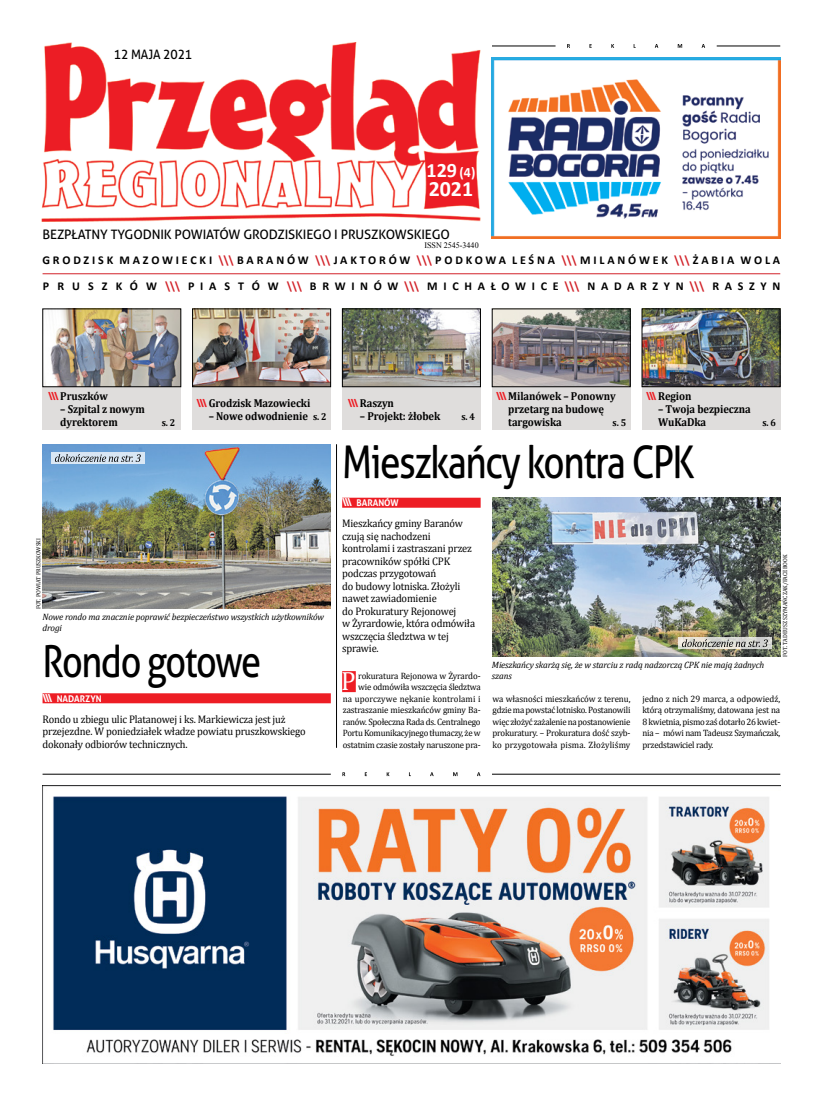
<style>
.page{position:relative;width:820px;height:1106px;background:#fff}
.page>*{position:absolute;margin:0;border:0;box-sizing:border-box;transform-origin:0 0}
.t1{font:45px "Aller";letter-spacing:-.04em;color:#000;scale:.82 1}
.t2{font:44px "Aller";letter-spacing:-.04em;color:#000;scale:.82 1}
.t3{font:26.5px "Cambria";color:#fff;scale:.96 1}
.t4{font:700 21.9px "Calibri";color:#fff}
.t5{font:700 20.5px "Calibri";color:#fff}
.t6{font:13px "Aller";letter-spacing:-.01em;color:#000}
.t7{font:13px "Aller";letter-spacing:-.01em;color:#000;scale:.94 1}
.t8{font:700 12px "Calibri";letter-spacing:.235em;color:#000}
.t9{font:700 12px "Calibri";letter-spacing:.475em;color:#000}
.t10{font:700 11.5px/13px "Cambria";letter-spacing:-.01em;color:#000;scale:.92 1}
.t11{font:11px/12.5px "Cambria";letter-spacing:-.015em;color:#000;scale:.95 1}
.t12{font:700 10px "Cambria";color:#000;scale:.92 1}
.t13{font:9.2px/11.5px "Cambria";letter-spacing:-.025em;color:#000;text-align:justify;scale:.96 1}
.t14{font:italic 9.2px/11px "Cambria";letter-spacing:-.015em;color:#000}
.t15{font:700 9.2px "Aller";color:#fff;scale:.96 1}
.t16{font:8.4px "Times New Roman";color:#000;scale:.96 1}
.t17{font:6px "Cambria";color:#000;scale:.96 1}
.s1{font-size:14.2px}
.s2{color:#d2232a}
.s3{font-family:"Aller";font-size:11.1px;color:#ed1d24}
.s4{font-size:10px}
.s5{font-size:11px}
</style>
<div class="page">
<img style="left:41px;top:43px;width:439px;height:179px">
<div style="left:492px;top:308px;width:138px;height:121px;background:#dfdddc"></div>
<div style="left:641px;top:308px;width:139px;height:121px;background:#dfdddc"></div>
<div style="left:192px;top:308px;width:139px;height:121px;background:#dfdddc"></div>
<img style="left:494px;top:311px;width:134px;height:74px">
<div style="left:492px;top:309px;width:138px;height:78px;border:1px solid #000"></div>
<img style="left:643px;top:311px;width:135px;height:74px">
<div style="left:641px;top:309px;width:139px;height:78px;border:1px solid #000"></div>
<img style="left:194px;top:311px;width:135px;height:74px">
<div style="left:192px;top:309px;width:139px;height:78px;border:1px solid #000"></div>
<div style="left:342px;top:308px;width:138px;height:121px;background:#dfdddc"></div>
<div style="left:43px;top:308px;width:138px;height:121px;background:#dfdddc"></div>
<img style="left:344px;top:311px;width:134px;height:74px">
<div style="left:342px;top:309px;width:138px;height:78px;border:1px solid #000"></div>
<img style="left:45px;top:311px;width:134px;height:74px">
<div style="left:43px;top:309px;width:138px;height:78px;border:1px solid #000"></div>
<hr style="left:43px;top:273px;width:737px;height:1px;background:#d2232a">
<img style="left:43px;top:785px;width:736px;height:271px">
<img style="left:492px;top:57px;width:288px;height:182px">
<div style="left:43px;top:693px;width:288px;height:10px;background:#ed1d24"></div>
<img style="left:43px;top:444px;width:288px;height:164px">
<div style="left:342px;top:497px;width:138px;height:10px;background:#ed1d24"></div>
<div style="left:342px;top:671px;width:13px;height:21px;background:#ed1d24"></div>
<svg style="left:342px;top:772px;width:138px;height:4px"></svg>
<hr style="left:43px;top:774px;width:288px;height:1px;background:#000">
<hr style="left:492px;top:774px;width:288px;height:1px;background:#000">
<img style="left:492px;top:497px;width:288px;height:159px">
<svg style="left:567px;top:44px;width:137px;height:4px"></svg>
<hr style="left:492px;top:46px;width:63px;height:1px;background:#000">
<hr style="left:716px;top:46px;width:64px;height:1px;background:#000">
<hr style="left:336px;top:444px;width:1px;height:303px;background:#000">
<div style="left:51px;top:452px;width:94px;height:11px;background:#d9e6f4"></div>
<svg style="left:55px;top:454px;width:86px;height:8px"></svg>
<svg style="left:677px;top:637px;width:94px;height:12px"></svg>
<svg style="left:681px;top:639px;width:86px;height:8px"></svg>
<h3 class="t7" style="left:114px;top:47px;width:85px">12 MAJA 2021</h3>
<h3 class="t5" style="left:426px;top:157px;width:50px">129 <span class="s1">(4)</span></h3>
<h3 class="t4" style="left:428px;top:175px;width:46px">2021</h3>
<h3 class="t6" style="left:43px;top:226px;width:409px">BEZPŁATNY TYGODNIK POWIATÓW GRODZISKIEGO I PRUSZKOWSKIEGO</h3>
<p class="t16" style="left:424px;top:239px;width:58px">ISSN 2545-3440</p>
<h3 class="t8" style="left:42px;top:253px;width:739px">GRODZISK MAZOWIECKI <span class="s2">\\\</span>BARANÓW <span class="s2">\\\</span>JAKTORÓW <span class="s2">\\\</span>PODKOWA LEŚNA <span class="s2">\\\</span>MILANÓWEK <span class="s2">\\\</span>ŻABIA WOLA</h3>
<h3 class="t9" style="left:43px;top:278px;width:738px">P R U S Z K Ó W <span class="s2">\\\</span> PIA S T Ó W <span class="s2">\\\</span> BRWINÓW<span class="s2">\\\</span> MICHAŁOWICE<span class="s2">\\\</span> NADARZYN<span class="s2">\\\</span> RASZYN</h3>
<p class="t10" style="left:48px;top:389px;width:66px"><span class="s3">\\\</span> Pruszków</p>
<p class="t10" style="left:60px;top:402px;width:93px">– Szpital z nowym dyrektorem</p>
<p class="t12" style="left:162px;top:416px;width:16px">s. 2</p>
<p class="t10" style="left:196px;top:396px;width:125px"><span class="s3">\\\</span> Grodzisk Mazowiecki</p>
<p class="t10" style="left:208px;top:409px;width:130px">– Nowe odwodnienie <span class="s4">s. 2</span></p>
<p class="t17" style="left:35px;top:609px;width:76px;rotate:-90deg">FOT. POWIAT PRUSZKOWSKI</p>
<p class="t14" style="left:43px;top:611px;width:283px">Nowe rondo ma znacznie poprawić bezpieczeństwo wszystkich użytkowników drogi</p>
<h2 class="t2" style="left:43px;top:634px;width:268px">Rondo gotowe</h2>
<p class="t15" style="left:43px;top:693px;width:63px"><span class="s5">\\\</span> NADARZYN</p>
<p class="t11" style="left:43px;top:712px;width:278px">Rondo u zbiegu ulic Platanowej i ks. Markiewicza jest już przejezdne. W poniedziałek władze powiatu pruszkowskiego dokonały odbiorów technicznych.</p>
<p class="t10" style="left:348px;top:396px;width:52px"><span class="s3">\\\</span> Raszyn</p>
<p class="t10" style="left:360px;top:409px;width:89px">– Projekt: żłobek</p>
<p class="t12" style="left:461px;top:410px;width:16px">s. 4</p>
<p class="t10" style="left:508px;top:389px;width:118px;text-indent:-12px"><span class="s3">\\\</span> Milanówek – Ponowny przetarg na budowę targowiska</p>
<p class="t12" style="left:612px;top:416px;width:16px">s. 5</p>
<p class="t10" style="left:645px;top:389px;width:51px"><span class="s3">\\\</span> Region</p>
<p class="t10" style="left:658px;top:402px;width:102px">– Twoja bezpieczna<br>WuKaDka</p>
<h1 class="t1" style="left:342px;top:435px;width:431px">Mieszkańcy kontra CPK</h1>
<p class="t12" style="left:762px;top:416px;width:16px">s. 6</p>
<p class="t15" style="left:342px;top:497px;width:60px"><span class="s5">\\\</span> BARANÓW</p>
<p class="t11" style="left:342px;top:517px;width:141px">Mieszkańcy gminy Baranów czują się nachodzeni kontrolami i zastraszani przez pracowników spółki CPK podczas przygotowań<br>do budowy lotniska. Złożyli nawet zawiadomienie<br>do Prokuratury Rejonowej<br>w Żyrardowie, która odmówiła wszczęcia śledztwa w tej sprawie.</p>
<h3 class="t3" style="left:341px;top:665px;width:17px">P</h3>
<p class="t13" style="left:342px;top:670px;width:145px;text-align:right">rokuratura Rejonowa w Żyrardo-<br>wie odmówiła wszczęcia śledztwa<br>na uporczywe nękanie kontrolami i zastraszanie mieszkańców gminy Ba&shy;ranów. Społeczna Rada ds. Centralnego Portu Komunikacyjnego tłumaczy, że w ostatnim czasie zostały naruszone pra-</p>
<p class="t14" style="left:492px;top:658px;width:273px">Mieszkańcy skarżą się, że w starciu z radą nadzorczą CPK nie mają żadnych szans</p>
<p class="t17" style="left:781px;top:656px;width:108px;rotate:-90deg">FOT. TADEUSZ SZYMAŃCZAK/FACEBOOK</p>
<p class="t13" style="left:492px;top:693px;width:145px">wa własności mieszkańców z terenu, gdzie ma powstać lotnisko. Postanowili więc złożyć zażalenie na postanowienie prokuratury. – Prokuratura dość szyb&shy;ko przygotowała pisma. Złożyliśmy</p>
<p class="t13" style="left:642px;top:693px;width:145px">jedno z nich 29 marca, a odpowiedź, którą otrzymaliśmy, datowana jest na 8 kwietnia, pismo zaś dotarło 26 kwiet&shy;nia – mówi nam Tadeusz Szymańczak, przedstawiciel rady.</p>
</div>
